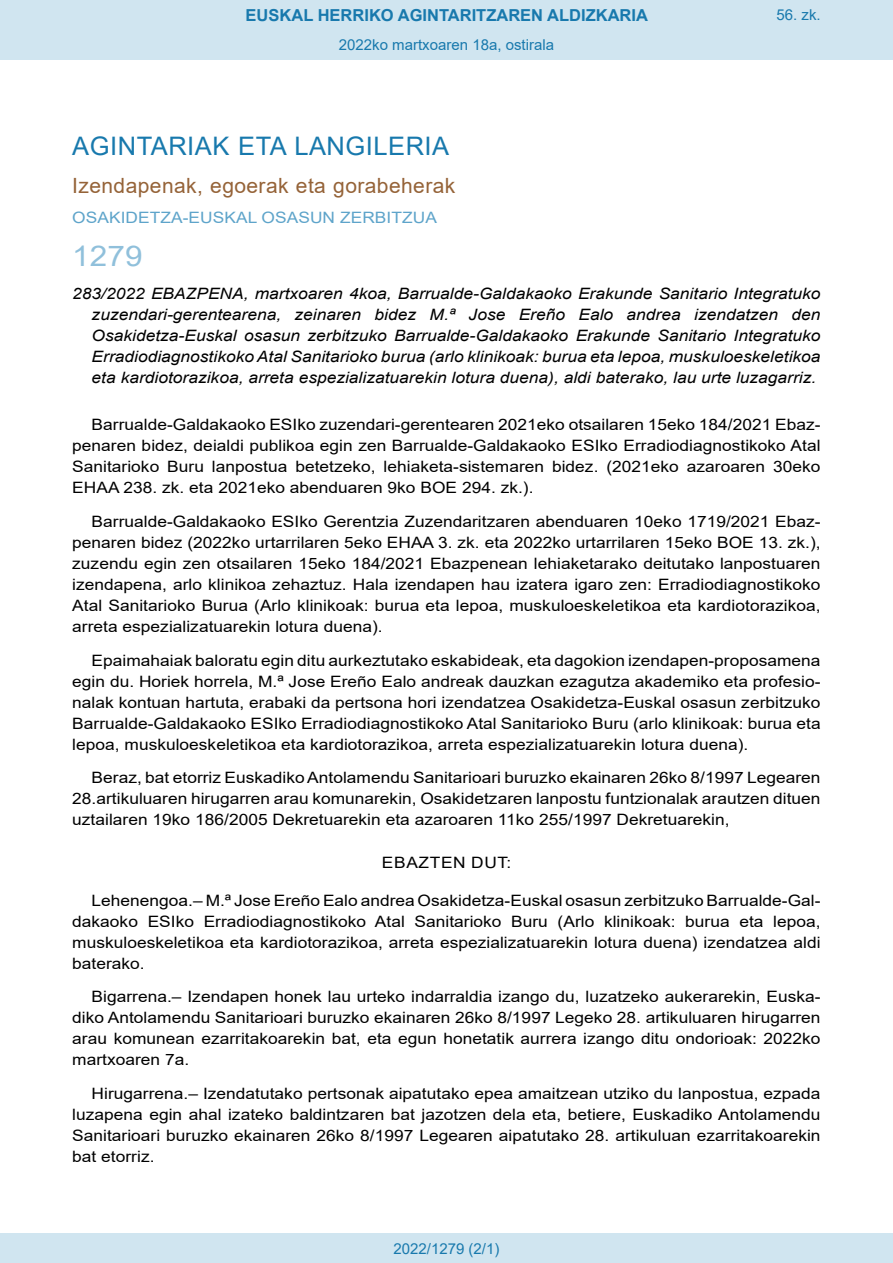
<style>
.page{position:relative;width:893px;height:1263px;background:#fff}
.page>*{position:absolute;margin:0;border:0;box-sizing:border-box;transform-origin:0 0}
.BOPVOrden{font:28.5px "Arial";color:#90c0db;scale:1.11 1}
.BOPVSeccion{font:25.5px "Arial";letter-spacing:.02em;color:#1879ad}
.BOPVSubseccion{font:21px "Arial";letter-spacing:.02em;color:#956338}
.t1{font:700 16.5px "Arial";color:#1879ad}
.BOPVDetalle{font:15.6px/21px "Arial";color:#000;text-align:justify;scale:1.11 1}
.BOPVTitulo{font:italic 15.6px/21px "Arial";color:#000;text-align:justify;scale:1.11 1}
.BOPVOrganismo{font:15.6px "Arial";letter-spacing:.005em;color:#5ea4ca;scale:1.11 1}
.BOPVClave{font:15.6px "Arial";letter-spacing:.035em;color:#000;scale:1.11 1}
.Paginacion_Centro{font:15px "Arial";color:#1879ad}
</style>
<div class="page">
<div style="left:0;top:0;width:893px;height:60px;background:#d0e5f0"></div>
<div style="left:0;top:1233px;width:893px;height:30px;background:#d0e5f0"></div>
<p class="t1" style="left:246px;top:3px;width:404px">EUSKAL HERRIKO AGINTARITZAREN ALDIZKARIA</p>
<p class="Paginacion_Centro" style="left:339px;top:35px;width:217px">2022ko martxoaren 18a, ostirala</p>
<p class="Paginacion_Centro" style="left:776px;top:5px;width:46px">56. zk.</p>
<p class="BOPVSeccion" style="left:72px;top:128px;width:378px">AGINTARIAK ETA LANGILERIA</p>
<p class="BOPVSubseccion" style="left:72px;top:171px;width:385px">Izendapenak, egoerak eta gorabeherak</p>
<p class="BOPVOrganismo" style="left:72px;top:207px;width:330px">OSAKIDETZA-EUSKAL OSASUN ZERBITZUA</p>
<p class="BOPVOrden" style="left:72px;top:236px;width:65px">1279</p>
<p class="BOPVTitulo" style="left:92px;top:284px;width:658px;text-indent:-19px">283/2022 EBAZPENA, martxoaren 4koa, Barrualde-Galdakaoko Erakunde Sanitario Integratuko zuzendari-gerentearena, zeinaren bidez M.ª Jose Ereño Ealo andrea izendatzen den Osakidetza-Euskal osasun zerbitzuko Barrualde-Galdakaoko Erakunde Sanitario Integratuko Erradiodiagnostikoko Atal Sanitarioko burua (arlo klinikoak: burua eta lepoa, muskuloeskeletikoa eta kardiotorazikoa, arreta espezializatuarekin lotura duena), aldi baterako, lau urte luzagarriz.</p>
<p class="BOPVDetalle" style="left:72px;top:414px;width:676px;text-indent:19px">Barrualde-Galdakaoko ESIko zuzendari-gerentearen 2021eko otsailaren 15eko 184/2021 Ebaz&shy;penaren bidez, deialdi publikoa egin zen Barrualde-Galdakaoko ESIko Erradiodiagnostikoko Atal Sanitarioko Buru lanpostua betetzeko, lehiaketa-sistemaren bidez. (2021eko azaroaren 30eko EHAA 238. zk. eta 2021eko abenduaren 9ko BOE 294. zk.).</p>
<p class="BOPVDetalle" style="left:72px;top:511px;width:676px;text-indent:19px">Barrualde-Galdakaoko ESIko Gerentzia Zuzendaritzaren abenduaren 10eko 1719/2021 Ebaz&shy;penaren bidez (2022ko urtarrilaren 5eko EHAA 3. zk. eta 2022ko urtarrilaren 15eko BOE 13. zk.), zuzendu egin zen otsailaren 15eko 184/2021 Ebazpenean lehiaketarako deitutako lanpostuaren izendapena, arlo klinikoa zehaztuz. Hala izendapen hau izatera igaro zen: Erradiodiagnostikoko Atal Sanitarioko Burua (Arlo klinikoak: burua eta lepoa, muskuloeskeletikoa eta kardiotorazikoa, arreta espezializatuarekin lotura duena).</p>
<p class="BOPVDetalle" style="left:72px;top:649px;width:676px;text-indent:19px">Epaimahaiak baloratu egin ditu aurkeztutako eskabideak, eta dagokion izendapen-proposamena egin du. Horiek horrela, M.ª Jose Ereño Ealo andreak dauzkan ezagutza akademiko eta profesio&shy;nalak kontuan hartuta, erabaki da pertsona hori izendatzea Osakidetza-Euskal osasun zerbitzuko Barrualde-Galdakaoko ESIko Erradiodiagnostikoko Atal Sanitarioko Buru (arlo klinikoak: burua eta lepoa, muskuloeskeletikoa eta kardiotorazikoa, arreta espezializatuarekin lotura duena).</p>
<p class="BOPVDetalle" style="left:72px;top:767px;width:676px;text-indent:19px">Beraz, bat etorriz Euskadiko Antolamendu Sanitarioari buruzko ekainaren 26ko 8/1997 Legearen 28.artikuluaren hirugarren arau komunarekin, Osakidetzaren lanpostu funtzionalak arautzen dituen uztailaren 19ko 186/2005 Dekretuarekin eta azaroaren 11ko 255/1997 Dekretuarekin,</p>
<p class="BOPVClave" style="left:382px;top:851px;width:118px">EBAZTEN DUT:</p>
<p class="BOPVDetalle" style="left:72px;top:889px;width:676px;text-indent:19px">Lehenengoa.– M.ª Jose Ereño Ealo andrea Osakidetza-Euskal osasun zerbitzuko Barrualde-Gal&shy;dakaoko ESIko Erradiodiagnostikoko Atal Sanitarioko Buru (Arlo klinikoak: burua eta lepoa, muskuloeskeletikoa eta kardiotorazikoa, arreta espezializatuarekin lotura duena) izendatzea aldi baterako.</p>
<p class="BOPVDetalle" style="left:72px;top:986px;width:676px;text-indent:19px">Bigarrena.– Izendapen honek lau urteko indarraldia izango du, luzatzeko aukerarekin, Euska&shy;diko Antolamendu Sanitarioari buruzko ekainaren 26ko 8/1997 Legeko 28. artikuluaren hirugarren arau komunean ezarritakoarekin bat, eta egun honetatik aurrera izango ditu ondorioak: 2022ko martxoaren 7a.</p>
<p class="BOPVDetalle" style="left:72px;top:1083px;width:676px;text-indent:19px">Hirugarrena.– Izendatutako pertsonak aipatutako epea amaitzean utziko du lanpostua, ezpada luzapena egin ahal izateko baldintzaren bat jazotzen dela eta, betiere, Euskadiko Antolamendu Sanitarioari buruzko ekainaren 26ko 8/1997 Legearen aipatutako 28. artikuluan ezarritakoarekin bat etorriz.</p>
<p class="Paginacion_Centro" style="left:393px;top:1238px;width:107px">2022/1279 (2/1)</p>
</div>
